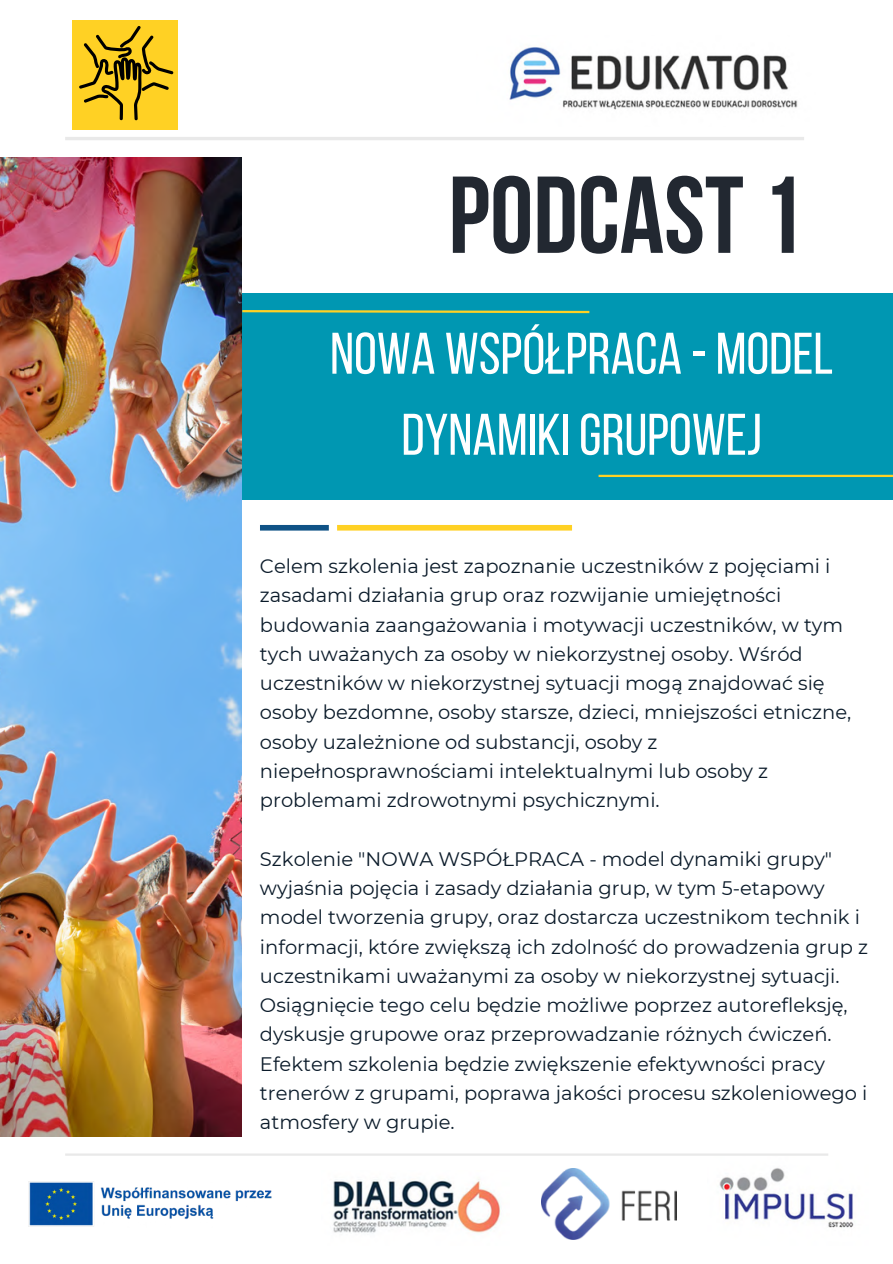
<style>
.page{position:relative;width:893px;height:1264px;background:#fff}
.page>*{position:absolute;margin:0;border:0;box-sizing:border-box;transform-origin:0 0}
.t1{font:700 108.9px "Bebas Neue";color:#222831}
.t2{font:58.5px/81px "Bebas Neue";color:#fff;text-align:center}
.t3{font:19.5px/29.2px "Montserrat";color:#0b1b2a}
</style>
<div class="page">
<hr style="left:65px;top:137px;width:739px;height:3px;background:#e9e9e9">
<div style="left:242px;top:293px;width:650px;height:206px;background:#0097b2"></div>
<img style="left:0;top:157px;width:241px;height:979px">
<div style="left:72px;top:21px;width:106px;height:109px;background:#ffd124"></div>
<img style="left:509px;top:47px;width:289px;height:63px">
<img style="left:333px;top:1179px;width:168px;height:54px">
<img style="left:708px;top:1155px;width:146px;height:73px">
<img style="left:541px;top:1168px;width:135px;height:71px">
<svg style="left:240px;top:309px;width:350px;height:5px"></svg>
<hr style="left:598px;top:475px;width:294px;height:2px;background:#ffd124">
<svg style="left:79px;top:26px;width:94px;height:94px"></svg>
<hr style="left:65px;top:1153px;width:763px;height:2px;background:#e9e9e9">
<div style="left:337px;top:525px;width:235px;height:5px;background:#ffd124"></div>
<div style="left:260px;top:525px;width:69px;height:5px;background:#0f5286"></div>
<img style="left:28px;top:1181px;width:244px;height:46px">
<p class="t1" style="left:448px;top:171px;width:357px">PODCAST1</p>
<p class="t2" style="left:330px;top:318px;width:504px">NOWA WSPÓŁPRACA - MODEL<br>DYNAMIKI GRUPOWEJ</p>
<p class="t3" style="left:260px;top:551px;width:592px">Celem szkolenia jest zapoznanie uczestników z pojęciami i zasadami działania grup oraz rozwijanie umiejętności budowania zaangażowania i motywacji uczestników, w tym tych uważanych za osoby w niekorzystnej osoby. Wśród uczestników w niekorzystnej sytuacji mogą znajdować się osoby bezdomne, osoby starsze, dzieci, mniejszości etniczne, osoby uzależnione od substancji, osoby z niepełnosprawnościami intelektualnymi lub osoby z problemami zdrowotnymi psychicznymi.</p>
<p class="t3" style="left:260px;top:844px;width:609px">Szkolenie "NOWA WSPÓŁPRACA - model dynamiki grupy" wyjaśnia pojęcia i zasady działania grup, w tym 5-etapowy model tworzenia grupy, oraz dostarcza uczestnikom technik i informacji, które zwiększą ich zdolność do prowadzenia grup z uczestnikami uważanymi za osoby w niekorzystnej sytuacji.<br>Osiągnięcie tego celu będzie możliwe poprzez autorefleksję, dyskusje grupowe oraz przeprowadzanie różnych ćwiczeń.<br>Efektem szkolenia będzie zwiększenie efektywności pracy trenerów z grupami, poprawa jakości procesu szkoleniowego i atmosfery w grupie.</p>
</div>
